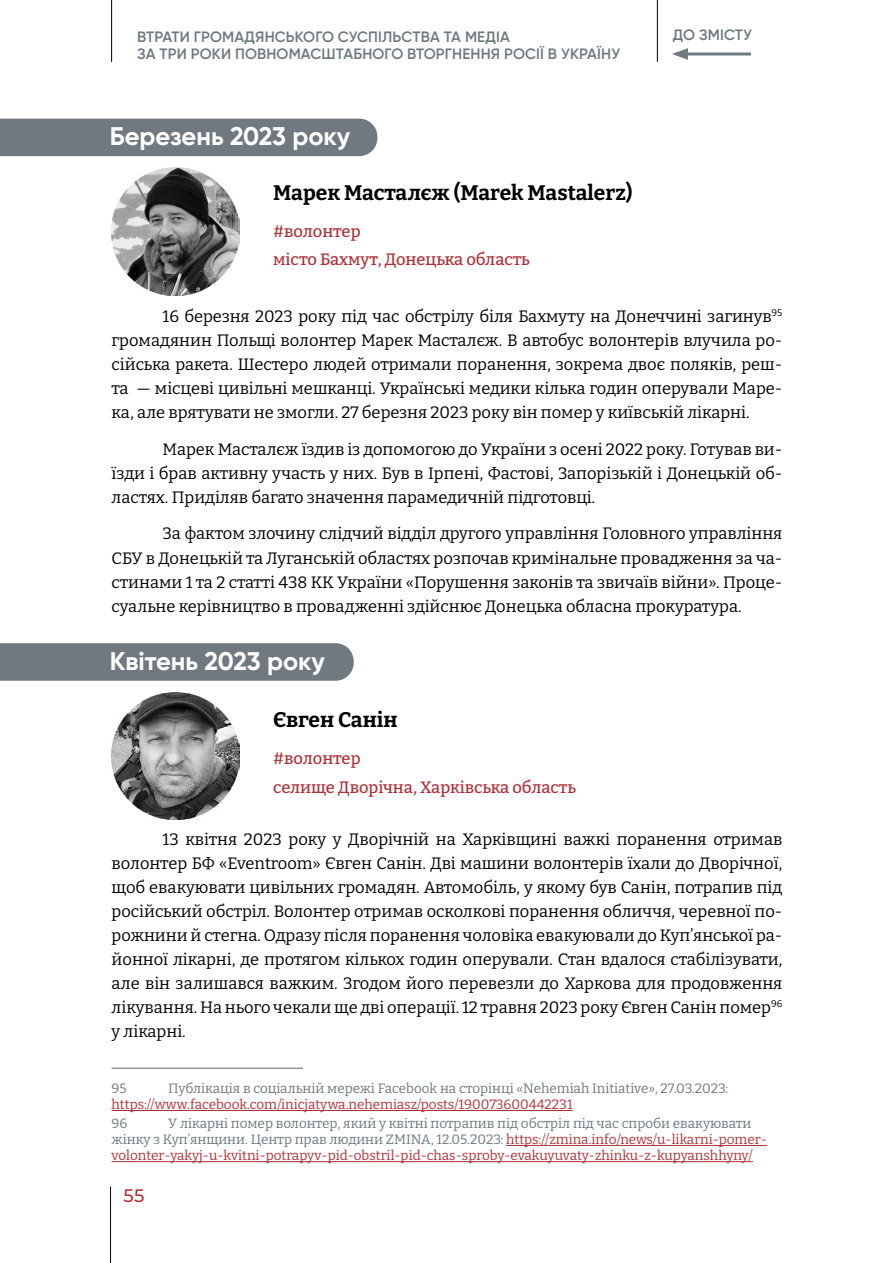
<style>
.page{position:relative;width:893px;height:1263px;background:#fff}
.page>*{position:absolute;margin:0;border:0;box-sizing:border-box;transform-origin:0 0}
.t1{font:700 25.5px "Gilroy";color:#fff}
.t2{font:700 21px "Bitter";color:#000}
.t3{font:500 18px "Montserrat";color:#ad3237}
.t4{font:16.5px/24px "Bitter";color:#000;text-align:justify}
.t5{font:500 16.5px/28.2px "Bitter";color:#ad3237}
.t6{font:600 15px/16.5px "Gilroy";letter-spacing:.01em;color:#6f797f}
.t7{font:13.5px/16.2px "Bitter";color:#ad3237}
.t8{font:13.5px "Bitter";color:#6f797f}
.s1{color:#6f797f}
</style>
<div class="page">
<hr style="left:111px;top:0;width:1px;height:62px;background:#000">
<hr style="left:110px;top:1186px;width:1px;height:77px;background:#000">
<hr style="left:657px;top:0;width:1px;height:62px;background:#000">
<hr style="left:682px;top:53px;width:69px;height:3px;background:#6f797f">
<svg style="left:672px;top:48px;width:16px;height:12px"></svg>
<hr style="left:112px;top:1068px;width:191px;height:1px;background:#6f797f">
<hr style="left:112px;top:1110px;width:460px;height:1px;background:#ad3237">
<hr style="left:506px;top:1145px;width:261px;height:1px;background:#ad3237">
<hr style="left:112px;top:1161px;width:641px;height:1px;background:#ad3237">
<img style="left:112px;top:168px;width:127px;height:128px">
<div style="left:0;top:119px;width:377px;height:37px;background:#6f797f"></div>
<div style="left:0;top:643px;width:354px;height:38px;background:#6f797f"></div>
<img style="left:112px;top:692px;width:127px;height:128px">
<p class="t6" style="left:137px;top:29px;width:484px">ВТРАТИ ГРОМАДЯНСЬКОГО СУСПІЛЬСТВА ТА МЕДІА<br>ЗА ТРИ РОКИ ПОВНОМАСШТАБНОГО ВТОРГНЕННЯ РОСІЇ В УКРАЇНУ</p>
<h1 class="t1" style="left:110px;top:121px;width:242px">Березень 2023 року</h1>
<p class="t6" style="left:673px;top:27px;width:81px">ДО ЗМІСТУ</p>
<p class="t2" style="left:273px;top:180px;width:361px">Марек Масталєж (Marek Mastalerz)</p>
<p class="t5" style="left:273px;top:217px;width:258px">#волонтер<br>місто Бахмут, Донецька область</p>
<p class="t4" style="left:112px;top:304px;width:672px;text-indent:51px">16 березня 2023 року під час обстрілу біля Бахмуту на Донеччині загинув<sup>95 </sup>громадянин Польщі волонтер Марек Масталєж. В автобус волонтерів влучила ро&shy;сійська ракета. Шестеро людей отримали поранення, зокрема двоє поляків, реш&shy;та — місцеві цивільні мешканці. Українські медики кілька годин оперували Маре&shy;ка, але врятувати не змогли. 27 березня 2023 року він помер у київській лікарні.</p>
<p class="t4" style="left:112px;top:436px;width:672px;text-indent:51px">Марек Масталєж їздив із допомогою до України з осені 2022 року. Готував ви&shy;їзди і брав активну участь у них. Був в Ірпені, Фастові, Запорізькій і Донецькій об&shy;ластях. Приділяв багато значення парамедичній підготовці.</p>
<p class="t4" style="left:112px;top:521px;width:672px;text-indent:51px">За фактом злочину слідчий відділ другого управління Головного управління СБУ в Донецькій та Луганській областях розпочав кримінальне провадження за ча&shy;стинами 1 та 2 статті 438 КК України «Порушення законів та звичаїв війни». Проце&shy;суальне керівництво в провадженні здійснює Донецька обласна прокуратура.</p>
<h1 class="t1" style="left:110px;top:645px;width:217px">Квітень 2023 року</h1>
<p class="t2" style="left:273px;top:707px;width:126px">Євген Санін</p>
<p class="t5" style="left:273px;top:744px;width:304px">#волонтер<br>селище Дворічна, Харківська область</p>
<p class="t4" style="left:112px;top:827px;width:672px;text-indent:51px">13 квітня 2023 року у Дворічній на Харківщині важкі поранення отримав волонтер БФ «Eventroom» Євген Санін. Дві машини волонтерів їхали до Дворічної, щоб евакуювати цивільних громадян. Автомобіль, у якому був Санін, потрапив під російський обстріл. Волонтер отримав осколкові поранення обличчя, черевної по&shy;рожнини й стегна. Одразу після поранення чоловіка евакуювали до Куп’янської ра&shy;йонної лікарні, де протягом кількох годин оперували. Стан вдалося стабілізувати, але він залишався важким. Згодом його перевезли до Харкова для продовження лікування. На нього чекали ще дві операції. 12 травня 2023 року Євген Санін помер<sup>96 </sup>у лікарні.</p>
<p class="t8" style="left:112px;top:1080px;width:17px">95</p>
<p class="t8" style="left:168px;top:1080px;width:561px">Публікація в соціальній мережі Facebook на сторінці «Nehemiah Initiative», 27.03.2023:</p>
<p class="t7" style="left:112px;top:1096px;width:462px">https://www.facebook.com/inicjatywa.nehemiasz/posts/190073600442231</p>
<p class="t8" style="left:112px;top:1114px;width:17px">96</p>
<p class="t7" style="left:112px;top:1115px;width:657px;text-indent:57px"><span class="s1">У лікарні помер волонтер, який у квітні потрапив під обстріл під час спроби евакуювати жінку з Куп’янщини. Центр прав людини ZMINA, 12.05.2023:</span> https://zmina.info/news/u-likarni-pomer&shy;volonter-yakyj-u-kvitni-potrapyv-pid-obstril-pid-chas-sproby-evakuyuvaty-zhinku-z-kupyanshhyny/</p>
<p class="t3" style="left:124px;top:1183px;width:22px">55</p>
</div>
